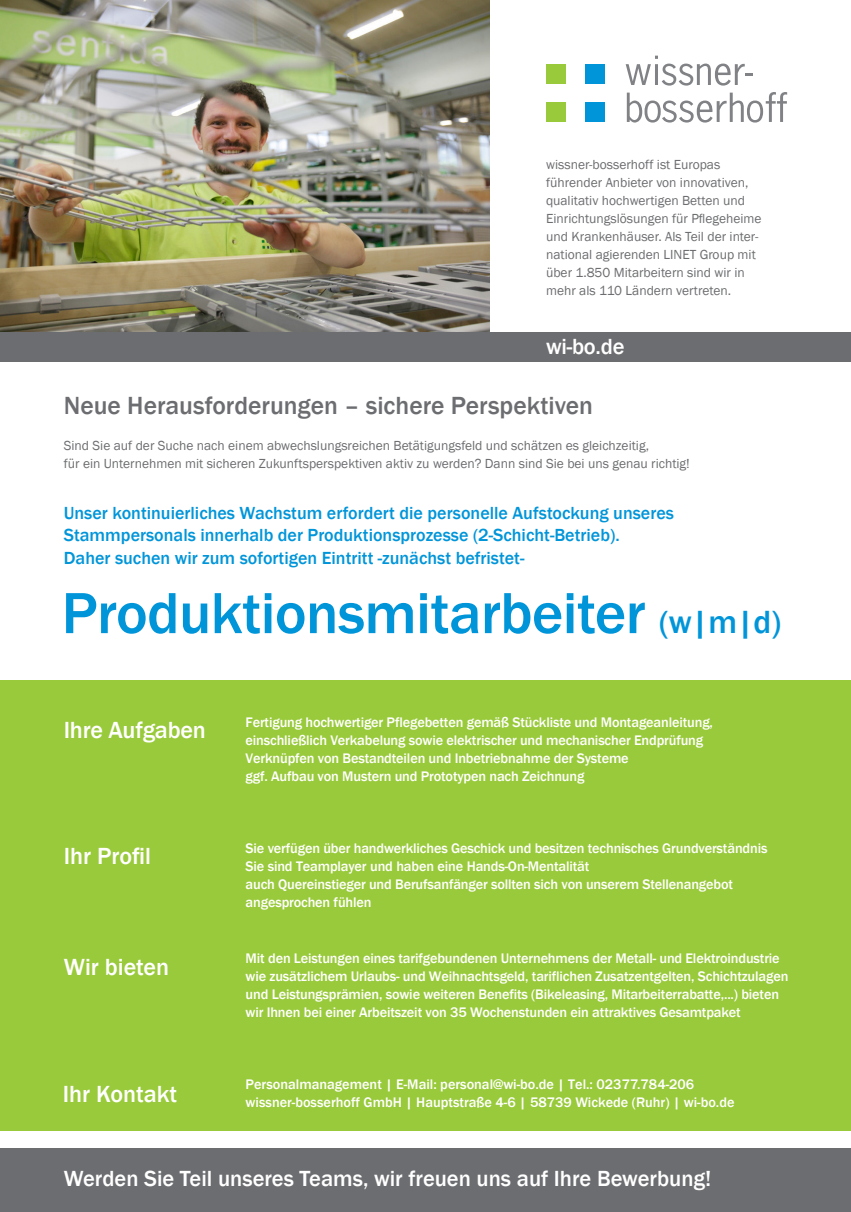
<style>
.page{position:relative;width:851px;height:1212px;background:#fff}
.page>*{position:absolute;margin:0;border:0;box-sizing:border-box;transform-origin:0 0}
.t1{font:500 60px "Franklin Gothic";letter-spacing:-.01em;color:#0095d9}
.t2{font:500 25.5px "Franklin Gothic";color:#6c6d70}
.t3{font:500 24px "Franklin Gothic";color:#fff}
.t4{font:500 22.5px "Franklin Gothic";color:#fff}
.t5{font:500 18px/22.5px "Franklin Gothic";color:#0095d9}
.t6{font:500 14.25px/18px "Franklin Gothic";letter-spacing:-.01em;color:#fff}
.t7{font:13.5px/18px "Franklin Gothic";color:#6c6d70}
.s1{font-size:33px}
</style>
<div class="page">
<img style="left:0;top:0;width:489px;height:332px">
<div style="left:0;top:1148px;width:850px;height:64px;background:#6c6d70"></div>
<div style="left:0;top:680px;width:850px;height:451px;background:#99ca3b"></div>
<div style="left:0;top:332px;width:850px;height:29px;background:#6c6d70"></div>
<div style="left:546px;top:103px;width:19px;height:19px;background:#99ca3b"></div>
<div style="left:584px;top:103px;width:20px;height:19px;background:#0095d9"></div>
<div style="left:546px;top:64px;width:19px;height:19px;background:#99ca3b"></div>
<div style="left:584px;top:64px;width:20px;height:19px;background:#0095d9"></div>
<svg style="left:626px;top:92px;width:161px;height:31px"></svg>
<svg style="left:625px;top:56px;width:127px;height:30px"></svg>
<p class="t7" style="left:546px;top:156px;width:217px">wissner-bosserhoff ist Europas führender Anbieter von innovativen, qualitativ hochwertigen Betten und Einrichtungslösungen für Pflegeheime und Krankenhäuser. Als Teil der inter&shy;national agierenden LINET Group mit über 1.850 Mitarbeitern sind wir in mehr als 110 Ländern vertreten.</p>
<h3 class="t4" style="left:546px;top:333px;width:80px">wi-bo.de</h3>
<h2 class="t2" style="left:64px;top:390px;width:530px">Neue Herausforderungen – sichere Perspektiven</h2>
<p class="t7" style="left:64px;top:437px;width:627px">Sind Sie auf der Suche nach einem abwechslungsreichen Betätigungsfeld und schätzen es gleichzeitig,<br>für ein Unternehmen mit sicheren Zukunftsperspektiven aktiv zu werden? Dann sind Sie bei uns genau richtig!</p>
<p class="t5" style="left:64px;top:502px;width:611px">Unser kontinuierliches Wachstum erfordert die personelle Aufstockung unseres<br>Stammpersonals innerhalb der Produktionsprozesse (2-Schicht-Betrieb).<br>Daher suchen wir zum sofortigen Eintritt -zunächst befristet-</p>
<h1 class="t1" style="left:62px;top:576px;width:720px">Produktionsmitarbeiter <span class="s1">(w|m|d)</span></h1>
<h3 class="t3" style="left:64px;top:715px;width:143px">Ihre Aufgaben</h3>
<h3 class="t3" style="left:64px;top:841px;width:89px">Ihr Profil</h3>
<h3 class="t3" style="left:64px;top:952px;width:107px">Wir bieten</h3>
<h3 class="t3" style="left:63px;top:1079px;width:116px">Ihr Kontakt</h3>
<p class="t6" style="left:245px;top:714px;width:469px">Fertigung hochwertiger Pflegebetten gemäß Stückliste und Montageanleitung, einschließlich Verkabelung sowie elektrischer und mechanischer Endprüfung Verknüpfen von Bestandteilen und Inbetriebnahme der Systeme<br>ggf. Aufbau von Mustern und Prototypen nach Zeichnung</p>
<p class="t6" style="left:245px;top:840px;width:523px">Sie verfügen über handwerkliches Geschick und besitzen technisches Grundverständnis Sie sind Teamplayer und haben eine Hands-On-Mentalität<br>auch Quereinstieger und Berufsanfänger sollten sich von unserem Stellenangebot angesprochen fühlen</p>
<p class="t6" style="left:245px;top:949px;width:544px">Mit den Leistungen eines tarifgebundenen Unternehmens der Metall- und Elektroindustrie wie zusätzlichem Urlaubs- und Weihnachtsgeld, tariflichen Zusatzentgelten, Schichtzulagen und Leistungsprämien, sowie weiteren Benefits (Bikeleasing, Mitarbeiterrabatte,...) bieten wir Ihnen bei einer Arbeitszeit von 35 Wochenstunden ein attraktives Gesamtpaket</p>
<p class="t6" style="left:245px;top:1075px;width:490px">Personalmanagement | E-Mail: personal@wi-bo.de | Tel.: 02377.784-206 wissner-bosserhoff GmbH | Hauptstraße 4-6 | 58739 Wickede (Ruhr) | wi-bo.de</p>
<h3 class="t4" style="left:64px;top:1164px;width:649px">Werden Sie Teil unseres Teams, wir freuen uns auf Ihre Bewerbung!</h3>
</div>
